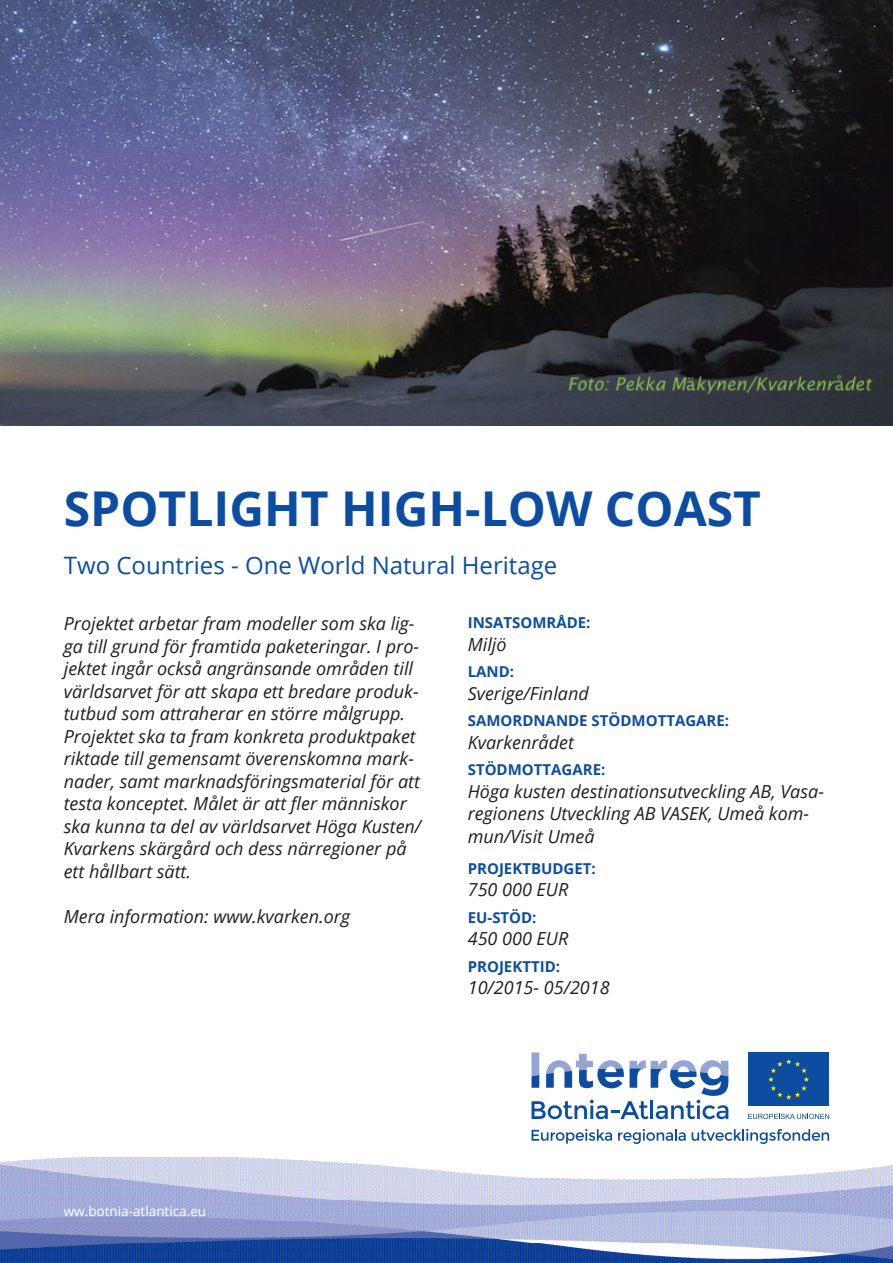
<style>
.page{position:relative;width:893px;height:1263px;background:#fff}
.page>*{position:absolute;margin:0;border:0;box-sizing:border-box;transform-origin:0 0}
.Rubrik_1{font:700 48px "Open Sans";color:#0d4da1}
.Underrubrik_slogan{font:24px "Open Sans";color:#0d4da1}
.Text{font:italic 18px/22.5px "Open Sans";color:#231f20}
.Rubrik_2{font:700 15px "Open Sans";color:#0d4da1}
.t1{font:13.5px "Open Sans";color:#fff}
</style>
<div class="page">
<img style="left:0;top:1157px;width:893px;height:106px">
<svg style="left:531px;top:1052px;width:197px;height:67px"></svg>
<div style="left:748px;top:1052px;width:81px;height:54px;background:#0d4da1"></div>
<svg style="left:768px;top:1059px;width:41px;height:40px"></svg>
<svg style="left:748px;top:1114px;width:81px;height:5px"></svg>
<svg style="left:532px;top:1129px;width:80px;height:15px"></svg>
<svg style="left:618px;top:1129px;width:68px;height:15px"></svg>
<svg style="left:692px;top:1129px;width:137px;height:15px"></svg>
<img style="left:0;top:0;width:893px;height:425px">
<p class="Rubrik_1" style="left:64px;top:474px;width:699px">SPOTLIGHT HIGH-LOW COAST</p>
<p class="Underrubrik_slogan" style="left:64px;top:549px;width:495px">Two Countries - One World Natural Heritage</p>
<p class="Text" style="left:64px;top:612px;width:359px">Projektet arbetar fram modeller som ska lig&shy;ga till grund för framtida paketeringar. I pro&shy;jektet ingår också angränsande områden till världsarvet för att skapa ett bredare produk&shy;tutbud som attraherar en större målgrupp.<br>Projektet ska ta fram konkreta produktpaket riktade till gemensamt överenskomna mark&shy;nader, samt marknadsföringsmaterial för att testa konceptet. Målet är att fler människor ska kunna ta del av världsarvet Höga Kusten/ Kvarkens skärgård och dess närregioner på ett hållbart sätt.</p>
<p class="Text" style="left:64px;top:905px;width:288px">Mera information: www.kvarken.org</p>
<p class="Rubrik_2" style="left:468px;top:612px;width:124px">INSATSOMRÅDE:</p>
<p class="Text" style="left:468px;top:632px;width:40px">Miljö</p>
<p class="Rubrik_2" style="left:468px;top:661px;width:48px">LAND:</p>
<p class="Text" style="left:468px;top:681px;width:123px">Sverige/Finland</p>
<p class="Rubrik_2" style="left:468px;top:710px;width:263px">SAMORDNANDE STÖDMOTTAGARE:</p>
<p class="Text" style="left:468px;top:730px;width:108px">Kvarkenrådet</p>
<p class="Rubrik_2" style="left:468px;top:759px;width:139px">STÖDMOTTAGARE:</p>
<p class="Text" style="left:468px;top:779px;width:358px">Höga kusten destinationsutveckling AB, Vasa&shy;regionens Utveckling AB VASEK, Umeå kom&shy;mun/Visit Umeå</p>
<p class="Rubrik_2" style="left:468px;top:857px;width:130px">PROJEKTBUDGET:</p>
<p class="Text" style="left:468px;top:878px;width:102px">750 000 EUR</p>
<p class="Rubrik_2" style="left:468px;top:906px;width:70px">EU-STÖD:</p>
<p class="Text" style="left:468px;top:927px;width:102px">450 000 EUR</p>
<p class="Rubrik_2" style="left:468px;top:956px;width:94px">PROJEKTTID:</p>
<p class="Text" style="left:468px;top:976px;width:143px">10/2015- 05/2018</p>
<p class="t1" style="left:64px;top:1202px;width:144px">ww.botnia-atlantica.eu</p>
</div>
